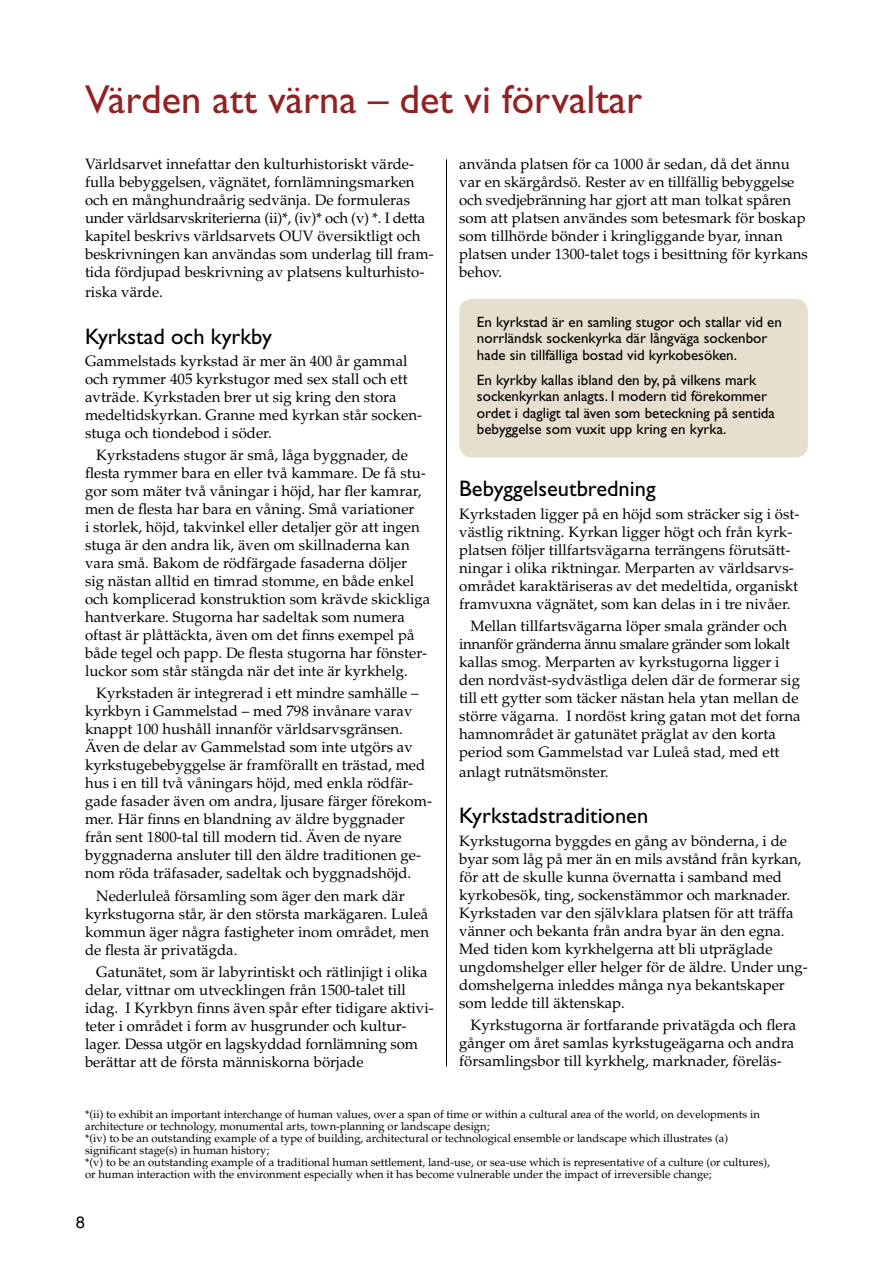
<style>
.page{position:relative;width:893px;height:1263px;background:#fff}
.page>*{position:absolute;margin:0;border:0;box-sizing:border-box;transform-origin:0 0}
.t1{font:40.5px "Gill Sans Std";color:#912224}
.t2{font:22.5px "Gill Sans Std";color:#000}
.t3{font:16.5px "Helvetica LT Std";color:#000}
.t4{font:15px/18px "Palatino LT Std";color:#000}
.t5{font:15px/16.5px "Gill Sans Std";color:#000}
.t6{font:11.25px/12px "Palatino LT Std";color:#000}
</style>
<div class="page">
<hr style="left:446px;top:159px;width:1px;height:907px;background:#000">
<div style="left:459px;top:299px;width:349px;height:158px;background:#e6dfce;border-radius:13px"></div>
<h1 class="t1" style="left:85px;top:76px;width:559px">Värden att värna – det vi förvaltar</h1>
<p class="t4" style="left:85px;top:155px;width:350px">Världsarvet innefattar den kulturhistoriskt värde&shy;fulla bebyggelsen, vägnätet, fornlämningsmarken och en månghundraårig sedvänja. De formuleras under världsarvskriterierna (ii)*, (iv)* och (v) *. I detta kapitel beskrivs världsarvets OUV översiktligt och beskrivningen kan användas som underlag till fram&shy;tida fördjupad beskrivning av platsens kulturhisto-</p>
<p class="t4" style="left:85px;top:283px;width:79px">riska värde.</p>
<h2 class="t2" style="left:85px;top:323px;width:189px">Kyrkstad och kyrkby</h2>
<p class="t4" style="left:85px;top:352px;width:339px">Gammelstads kyrkstad är mer än 400 år gammal och rymmer 405 kyrkstugor med sex stall och ett avträde. Kyrkstaden brer ut sig kring den stora medeltidskyrkan. Granne med kyrkan står socken&shy;stuga och tiondebod i söder.</p>
<p class="t4" style="left:85px;top:446px;width:347px;text-indent:11px">Kyrkstadens stugor är små, låga byggnader, de flesta rymmer bara en eller två kammare. De få stu&shy;gor som mäter två våningar i höjd, har fler kamrar, men de flesta har bara en våning. Små variationer<br>i storlek, höjd, takvinkel eller detaljer gör att ingen stuga är den andra lik, även om skillnaderna kan vara små. Bakom de rödfärgade fasaderna döljer<br>sig nästan alltid en timrad stomme, en både enkel och komplicerad konstruktion som krävde skickliga hantverkare. Stugorna har sadeltak som numera oftast är plåttäckta, även om det finns exempel på både tegel och papp. De flesta stugorna har fönster&shy;luckor som står stängda när det inte är kyrkhelg.</p>
<p class="t4" style="left:85px;top:684px;width:348px;text-indent:11px">Kyrkstaden är integrerad i ett mindre samhälle – kyrkbyn i Gammelstad – med 798 invånare varav knappt 100 hushåll innanför världsarvsgränsen.<br>Även de delar av Gammelstad som inte utgörs av kyrkstugebebyggelse är framförallt en trästad, med hus i en till två våningars höjd, med enkla rödfär&shy;gade fasader även om andra, ljusare färger förekom&shy;mer. Här finns en blandning av äldre byggnader från sent 1800-tal till modern tid. Även de nyare byggnaderna ansluter till den äldre traditionen ge&shy;nom röda träfasader, sadeltak och byggnadshöjd.</p>
<p class="t4" style="left:85px;top:887px;width:346px;text-indent:11px">Nederluleå församling som äger den mark där kyrkstugorna står, är den största markägaren. Luleå kommun äger några fastigheter inom området, men de flesta är privatägda.</p>
<p class="t4" style="left:85px;top:963px;width:350px;text-indent:11px">Gatunätet, som är labyrintiskt och rätlinjigt i olika delar, vittnar om utvecklingen från 1500-talet till idag. I Kyrkbyn finns även spår efter tidigare aktivi&shy;teter i området i form av husgrunder och kultur&shy;lager. Dessa utgör en lagskyddad fornlämning som berättar att de första människorna började</p>
<p class="t4" style="left:459px;top:155px;width:350px">använda platsen för ca 1000 år sedan, då det ännu var en skärgårdsö. Rester av en tillfällig bebyggelse och svedjebränning har gjort att man tolkat spåren som att platsen användes som betesmark för boskap som tillhörde bönder i kringliggande byar, innan platsen under 1300-talet togs i besittning för kyrkans behov.</p>
<p class="t5" style="left:477px;top:313px;width:306px">En kyrkstad är en samling stugor och stallar vid en norrländsk sockenkyrka där långväga sockenbor hade sin tillfälliga bostad vid kyrkobesöken.</p>
<p class="t5" style="left:477px;top:371px;width:300px">En kyrkby kallas ibland den by, på vilkens mark sockenkyrkan anlagts. I modern tid förekommer ordet i dagligt tal även som beteckning på sentida bebyggelse som vuxit upp kring en kyrka.</p>
<h2 class="t2" style="left:459px;top:476px;width:198px">Bebyggelseutbredning</h2>
<p class="t4" style="left:459px;top:505px;width:342px">Kyrkstaden ligger på en höjd som sträcker sig i öst&shy;västlig riktning. Kyrkan ligger högt och från kyrk&shy;platsen följer tillfartsvägarna terrängens förutsätt&shy;ningar i olika riktningar. Merparten av världsarvs&shy;området karaktäriseras av det medeltida, organiskt framvuxna vägnätet, som kan delas in i tre nivåer.</p>
<p class="t4" style="left:459px;top:617px;width:343px;text-indent:11px">Mellan tillfartsvägarna löper smala gränder och innanför gränderna ännu smalare gränder som lokalt kallas smog. Merparten av kyrkstugorna ligger i den nordväst-sydvästliga delen där de formerar sig till ett gytter som täcker nästan hela ytan mellan de större vägarna. I nordöst kring gatan mot det forna hamnområdet är gatunätet präglat av den korta period som Gammelstad var Luleå stad, med ett</p>
<p class="t4" style="left:459px;top:763px;width:151px">anlagt rutnätsmönster.</p>
<h2 class="t2" style="left:459px;top:803px;width:191px">Kyrkstadstraditionen</h2>
<p class="t4" style="left:459px;top:832px;width:350px">Kyrkstugorna byggdes en gång av bönderna, i de byar som låg på mer än en mils avstånd från kyrkan, för att de skulle kunna övernatta i samband med kyrkobesök, ting, sockenstämmor och marknader.<br>Kyrkstaden var den självklara platsen för att träffa vänner och bekanta från andra byar än den egna.<br>Med tiden kom kyrkhelgerna att bli utpräglade ungdomshelger eller helger för de äldre. Under ung&shy;domshelgerna inleddes många nya bekantskaper som ledde till äktenskap.</p>
<p class="t4" style="left:459px;top:1016px;width:338px;text-align:justify;text-indent:11px">Kyrkstugorna är fortfarande privatägda och flera gånger om året samlas kyrkstugeägarna och andra församlingsbor till kyrkhelg, marknader, föreläs-</p>
<p class="t6" style="left:85px;top:1108px;width:686px">*(ii) to exhibit an important interchange of human values, over a span of time or within a cultural area of the world, on developments in architecture or technology, monumental arts, town-planning or landscape design;<br>*(iv) to be an outstanding example of a type of building, architectural or technological ensemble or landscape which illustrates (a) significant stage(s) in human history;<br>*(v) to be an outstanding example of a traditional human settlement, land-use, or sea-use which is representative of a culture (or cultures), or human interaction with the environment especially when it has become vulnerable under the impact of irreversible change;</p>
<p class="t3" style="left:76px;top:1213px;width:11px">8</p>
</div>
